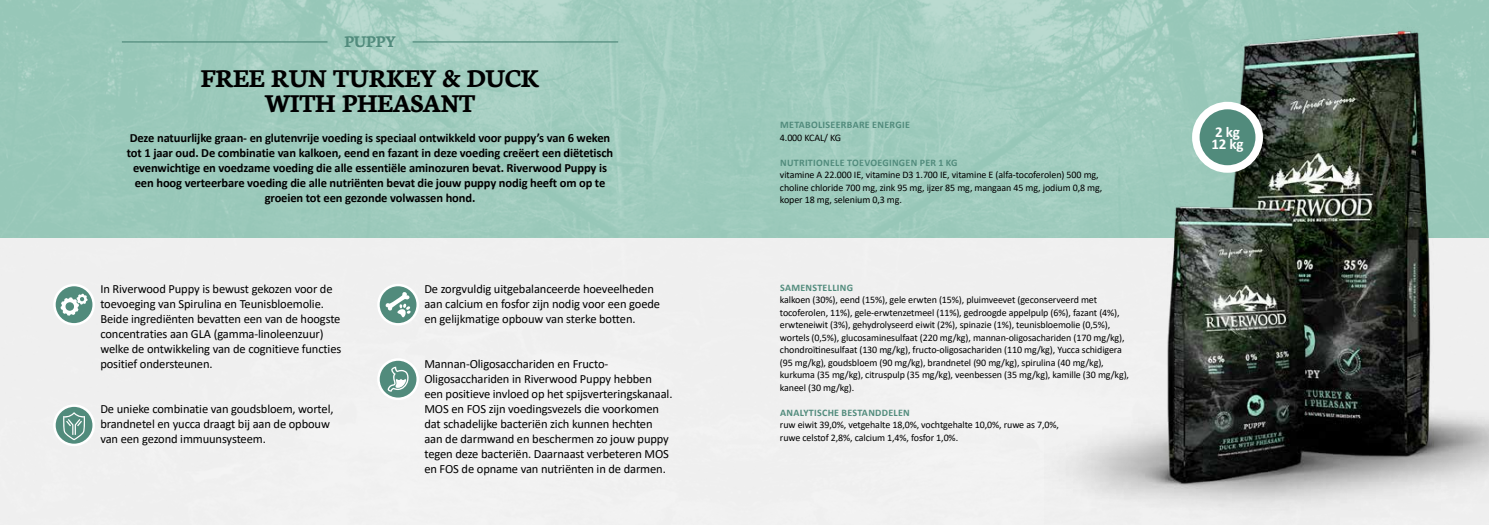
<style>
.page{position:relative;width:1489px;height:525px;background:#fff}
.page>*{position:absolute;margin:0;border:0;box-sizing:border-box;transform-origin:0 0}
.t1{font:700 27.5px/25px "Neuton";letter-spacing:-.01em;color:#000;text-align:center}
.t2{font:700 17.5px "Neuton";letter-spacing:-.01em;color:#518b7c}
.t3{font:700 15px/12.5px "Calibri";color:#fff}
.t4{font:12.5px/15px "Calibri";letter-spacing:-.01em;color:#000}
.t5{font:700 12.5px/15px "Calibri";letter-spacing:-.01em;color:#000;text-align:center}
.t6{font:10px/12.5px "Calibri";letter-spacing:-.01em;color:#000}
.t7{font:700 10px "Calibri";letter-spacing:.03em;color:#518b7c}
</style>
<div class="page">
<div style="left:0;top:237px;width:1488px;height:287px;background:#ededed"></div>
<svg style="left:0;top:0;width:1044px;height:237px;background:#9fcbbe"></svg>
<hr style="left:122px;top:41px;width:205px;height:2px;background:#518b7c">
<hr style="left:412px;top:41px;width:206px;height:2px;background:#518b7c">
<img style="left:1044px;top:0;width:444px;height:503px">
<div style="left:1195px;top:105px;width:64px;height:64px;background:#518b7c;border-radius:50%"></div>
<div style="left:1191px;top:102px;width:71px;height:71px;border:8px solid #fff;border-radius:50%"></div>
<svg style="left:54px;top:285px;width:40px;height:39px"></svg>
<svg style="left:61px;top:293px;width:26px;height:22px"></svg>
<div style="left:53px;top:283px;width:42px;height:42px;border:2px solid #fff;border-radius:50%"></div>
<svg style="left:378px;top:285px;width:40px;height:39px"></svg>
<svg style="left:385px;top:291px;width:26px;height:26px"></svg>
<div style="left:377px;top:283px;width:42px;height:42px;border:2px solid #fff;border-radius:50%"></div>
<svg style="left:54px;top:405px;width:40px;height:39px"></svg>
<svg style="left:63px;top:412px;width:22px;height:28px"></svg>
<div style="left:53px;top:404px;width:42px;height:42px;border:2px solid #fff;border-radius:50%"></div>
<svg style="left:378px;top:359px;width:40px;height:39px"></svg>
<svg style="left:387px;top:366px;width:22px;height:25px"></svg>
<div style="left:377px;top:358px;width:42px;height:42px;border:2px solid #fff;border-radius:50%"></div>
<h2 class="t2" style="left:344px;top:30px;width:53px">PUPPY</h2>
<h1 class="t1" style="left:201px;top:65px;width:340px">FREE RUN TURKEY &amp; DUCK<br>WITH PHEASANT</h1>
<p class="t5" style="left:127px;top:130px;width:488px">Deze natuurlijke graan- en glutenvrije voeding is speciaal ontwikkeld voor puppy’s van 6 weken tot 1 jaar oud. De combinatie van kalkoen, eend en fazant in deze voeding creëert een diëtetisch evenwichtige en voedzame voeding die alle essentiële aminozuren bevat. Riverwood Puppy is een hoog verteerbare voeding die alle nutriënten bevat die jouw puppy nodig heeft om op te groeien tot een gezonde volwassen hond.</p>
<p class="t4" style="left:100px;top:281px;width:242px">In Riverwood Puppy is bewust gekozen voor de toevoeging van Spirulina en Teunisbloemolie.<br>Beide ingrediënten bevatten een van de hoogste concentraties aan GLA (gamma-linoleenzuur) welke de ontwikkeling van de cognitieve functies positief ondersteunen.</p>
<p class="t4" style="left:100px;top:401px;width:235px">De unieke combinatie van goudsbloem, wortel, brandnetel en yucca draagt bij aan de opbouw van een gezond immuunsysteem.</p>
<p class="t4" style="left:424px;top:281px;width:237px">De zorgvuldig uitgebalanceerde hoeveelheden aan calcium en fosfor zijn nodig voor een goede en gelijkmatige opbouw van sterke botten.</p>
<p class="t4" style="left:424px;top:356px;width:249px">Mannan-Oligosacchariden en Fructo-Oligosacchariden in Riverwood Puppy hebben een positieve invloed op het spijsverteringskanaal.<br>MOS en FOS zijn voedingsvezels die voorkomen dat schadelijke bacteriën zich kunnen hechten aan de darmwand en beschermen zo jouw puppy tegen deze bacteriën. Daarnaast verbeteren MOS en FOS de opname van nutriënten in de darmen.</p>
<p class="t7" style="left:780px;top:118px;width:131px">METABOLISEERBARE ENERGIE</p>
<p class="t6" style="left:780px;top:131px;width:63px">4.000 KCAL/ KG</p>
<p class="t7" style="left:780px;top:155px;width:179px">NUTRITIONELE TOEVOEGINGEN PER 1 KG</p>
<p class="t6" style="left:780px;top:168px;width:324px">vitamine A 22.000 IE, vitamine D3 1.700 IE, vitamine E (alfa-tocoferolen) 500 mg, choline chloride 700 mg, zink 95 mg, ijzer 85 mg, mangaan 45 mg, jodium 0,8 mg, koper 18 mg, selenium 0,3 mg.</p>
<p class="t7" style="left:780px;top:280px;width:74px">SAMENSTELLING</p>
<p class="t6" style="left:780px;top:293px;width:351px">kalkoen (30%), eend (15%), gele erwten (15%), pluimveevet (geconserveerd met tocoferolen, 11%), gele-erwtenzetmeel (11%), gedroogde appelpulp (6%), fazant (4%), erwteneiwit (3%), gehydrolyseerd eiwit (2%), spinazie (1%), teunisbloemolie (0,5%), wortels (0,5%), glucosaminesulfaat (220 mg/kg), mannan-oligosachariden (170 mg/kg), chondroïtinesulfaat (130 mg/kg), fructo-oligosachariden (110 mg/kg), Yucca schidigera (95 mg/kg), goudsbloem (90 mg/kg), brandnetel (90 mg/kg), spirulina (40 mg/kg), kurkuma (35 mg/kg), citruspulp (35 mg/kg), veenbessen (35 mg/kg), kamille (30 mg/kg), kaneel (30 mg/kg).</p>
<p class="t7" style="left:780px;top:405px;width:131px">ANALYTISCHE BESTANDDELEN</p>
<p class="t6" style="left:780px;top:418px;width:280px">ruw eiwit 39,0%, vetgehalte 18,0%, vochtgehalte 10,0%, ruwe as 7,0%, ruwe celstof 2,8%, calcium 1,4%, fosfor 1,0%.</p>
<h3 class="t3" style="left:1211px;top:125px;width:34px">2 kg<br>12 kg</h3>
</div>
